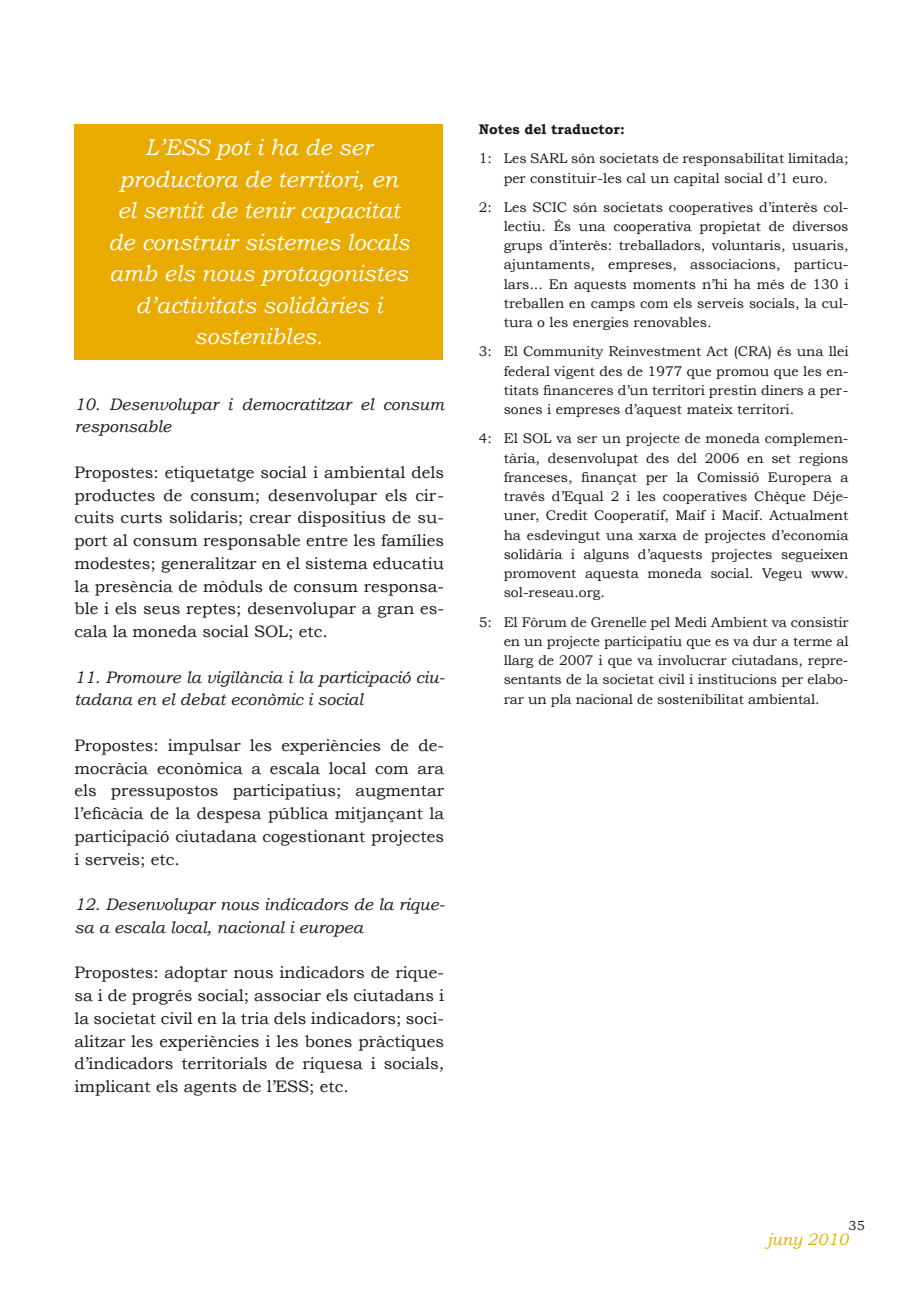
<style>
.page{position:relative;width:923px;height:1290px;background:#fff}
.page>*{position:absolute;margin:0;border:0;box-sizing:border-box;transform-origin:0 0}
.t1{font:italic 22.75px/31.5px "Bookman Old Style";color:#fff;text-align:center}
.t2{font:16.62px/22.8px "Bookman Old Style";color:#1a171b;text-align:justify}
.t3{font:italic 16.62px/22.8px "Bookman Old Style";color:#1a171b}
.t4{font:italic 16.62px "Bookman Old Style";color:#e9ab00}
.t5{font:14px/19.2px "Bookman Old Style";color:#1a171b;text-align:justify}
.t6{font:700 14px "Bookman Old Style";color:#1a171b}
.t7{font:13.12px "Bookman Old Style";color:#1a171b}
</style>
<div class="page">
<div style="left:74px;top:124px;width:369px;height:235px;background:#e9ab00"></div>
<h1 class="t1" style="left:108px;top:132px;width:303px">L’ESS pot i ha de ser productora de territori, en el sentit de tenir capacitat de construir sistemes locals amb els nous protagonistes d’activitats solidàries i sostenibles.</h1>
<p class="t3" style="left:74px;top:392px;width:371px">10. Desenvolupar i democratitzar el consum responsable</p>
<p class="t2" style="left:74px;top:461px;width:371px">Propostes: etiquetatge social i ambiental dels productes de consum; desenvolupar els cir&shy;cuits curts solidaris; crear dispositius de su&shy;port al consum responsable entre les famílies modestes; generalitzar en el sistema educatiu la presència de mòduls de consum responsa&shy;ble i els seus reptes; desenvolupar a gran es&shy;cala la moneda social SOL; etc.</p>
<p class="t3" style="left:74px;top:665px;width:371px">11. Promoure la vigilància i la participació ciu· tadana en el debat econòmic i social</p>
<p class="t2" style="left:74px;top:734px;width:371px">Propostes: impulsar les experiències de de&shy;mocràcia econòmica a escala local com ara els pressupostos participatius; augmentar l’eficàcia de la despesa pública mitjançant la participació ciutadana cogestionant projectes i serveis; etc.</p>
<p class="t3" style="left:74px;top:893px;width:371px">12. Desenvolupar nous indicadors de la rique· sa a escala local, nacional i europea</p>
<p class="t2" style="left:74px;top:961px;width:371px">Propostes: adoptar nous indicadors de rique&shy;sa i de progrés social; associar els ciutadans i la societat civil en la tria dels indicadors; soci&shy;alitzar les experiències i les bones pràctiques d’indicadors territorials de riquesa i socials, implicant els agents de l’ESS; etc.</p>
<p class="t6" style="left:479px;top:121px;width:147px">Notes del traductor:</p>
<p class="t5" style="left:479px;top:149px;width:371px;text-align:center">1: Les SARL són societats de responsabilitat limitada; per constituir-les cal un capital social d’1 euro.</p>
<p class="t5" style="left:504px;top:197px;width:346px;text-align:left;text-indent:-25px">2: Les SCIC són societats cooperatives d’interès col· lectiu. És una cooperativa propietat de diversos grups d’interès: treballadors, voluntaris, usuaris, ajuntaments, empreses, associacions, particu&shy;lars... En aquests moments n’hi ha més de 130 i treballen en camps com els serveis socials, la cul&shy;tura o les energies renovables.</p>
<p class="t5" style="left:504px;top:342px;width:346px;text-indent:-25px">3: El Community Reinvestment Act (CRA) és una llei federal vigent des de 1977 que promou que les en&shy;titats financeres d’un territori prestin diners a per&shy;sones i empreses d’aquest mateix territori.</p>
<p class="t5" style="left:504px;top:429px;width:346px;text-indent:-25px">4: El SOL va ser un projecte de moneda complemen&shy;tària, desenvolupat des del 2006 en set regions franceses, finançat per la Comissió Europera a través d’Equal 2 i les cooperatives Chèque Déje&shy;uner, Credit Cooperatif, Maif i Macif. Actualment ha esdevingut una xarxa de projectes d’economia solidària i alguns d’aquests projectes segueixen promovent aquesta moneda social. Vegeu www. sol-reseau.org.</p>
<p class="t5" style="left:504px;top:612px;width:346px;text-indent:-25px">5: El Fòrum de Grenelle pel Medi Ambient va consistir en un projecte participatiu que es va dur a terme al llarg de 2007 i que va involucrar ciutadans, repre&shy;sentants de la societat civil i institucions per elabo&shy;rar un pla nacional de sostenibilitat ambiental.</p>
<p class="t7" style="left:848px;top:1218px;width:18px">35</p>
<p class="t4" style="left:767px;top:1230px;width:83px">juny 2010</p>
</div>
